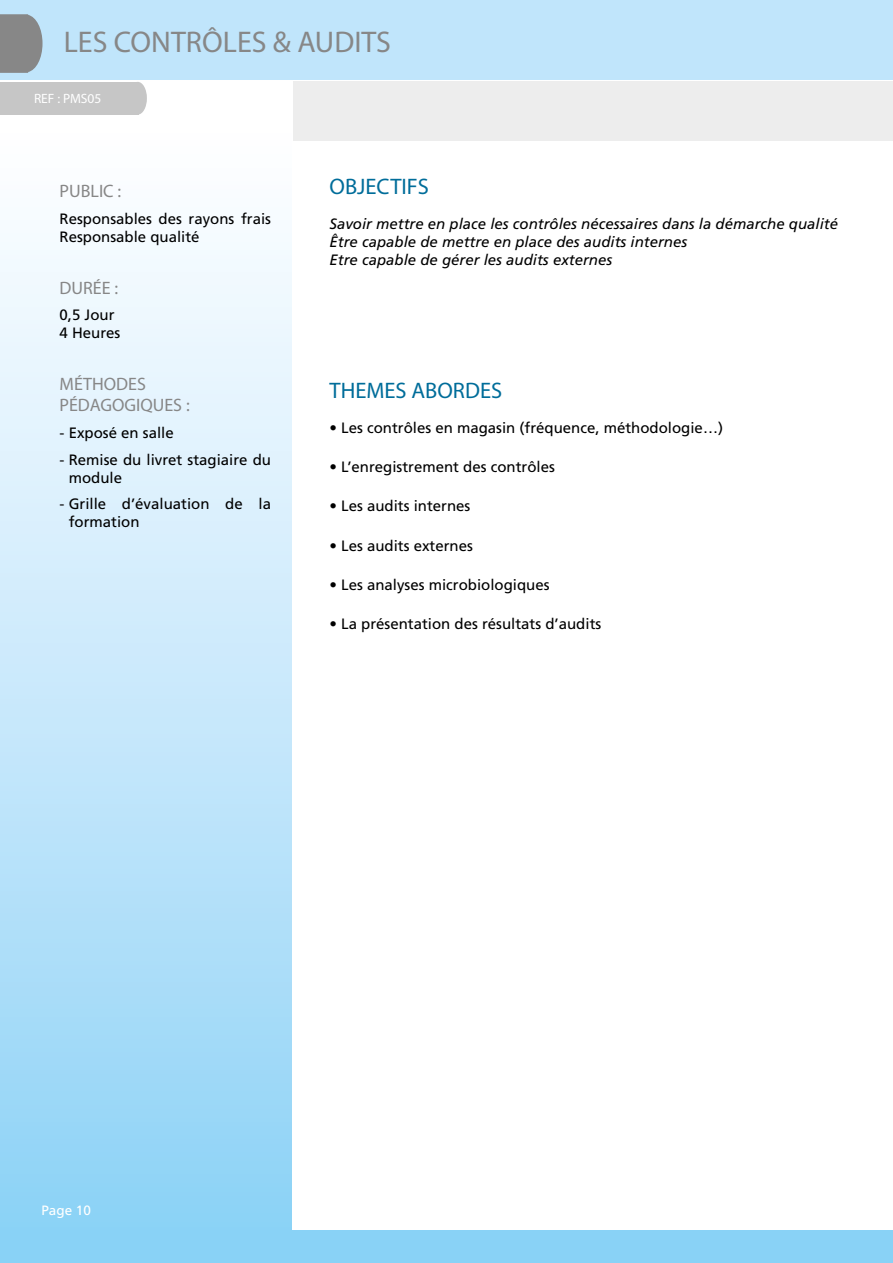
<style>
.page{position:relative;width:893px;height:1263px;background:#fff}
.page>*{position:absolute;margin:0;border:0;box-sizing:border-box;transform-origin:0 0}
.t1{font:30px "Myriad Pro";color:#878787}
.t2{font:22.5px "Myriad Pro";color:#006d9a}
.t3{font:18px/21.6px "Myriad Pro";color:#878787}
.t4{font:15px/18px "Frutiger";color:#000}
.t5{font:italic 15px/18px "Frutiger";color:#000}
.t6{font:13.5px "Myriad Pro";color:#fff}
.t7{font:13.5px "Frutiger";color:#fff}
</style>
<div class="page">
<div style="left:0;top:0;width:893px;height:79px;background:#c0e5fb"></div>
<div style="left:0;top:119px;width:292px;height:1111px;background:linear-gradient(to bottom,#fff,#8fd3f6)"></div>
<div style="left:0;top:1229px;width:893px;height:34px;background:#89d2f6"></div>
<div style="left:293px;top:81px;width:600px;height:59px;background:#ededed"></div>
<div style="left:0;top:82px;width:139px;height:33px;background:#c6c6c6"></div>
<div style="left:129px;top:82px;width:18px;height:33px;background:#c6c6c6;border-radius:50%"></div>
<svg style="left:0;top:14px;width:43px;height:59px;background:#8c9093"></svg>
<h1 class="t1" style="left:64px;top:23px;width:329px">LES CONTRÔLES &amp; AUDITS</h1>
<p class="t6" style="left:34px;top:90px;width:69px">REF : PMS05</p>
<p class="t3" style="left:60px;top:180px;width:63px">PUBLIC :</p>
<p class="t4" style="left:60px;top:210px;width:213px">Responsables des rayons frais<br>Responsable qualité</p>
<p class="t3" style="left:60px;top:277px;width:60px">DURÉE :</p>
<p class="t4" style="left:60px;top:306px;width:62px">0,5 Jour<br>4 Heures</p>
<p class="t3" style="left:60px;top:373px;width:132px">MÉTHODES<br>PÉDAGOGIQUES :</p>
<p class="t4" style="left:60px;top:424px;width:116px">- Exposé en salle</p>
<p class="t4" style="left:69px;top:450px;width:204px;text-indent:-9px">- Remise du livret stagiaire du module</p>
<p class="t4" style="left:69px;top:495px;width:204px;text-indent:-9px">- Grille d’évaluation de la formation</p>
<h2 class="t2" style="left:330px;top:172px;width:101px">OBJECTIFS</h2>
<p class="t5" style="left:330px;top:214px;width:510px">Savoir mettre en place les contrôles nécessaires dans la démarche qualité<br>Être capable de mettre en place des audits internes<br>Etre capable de gérer les audits externes</p>
<h2 class="t2" style="left:330px;top:376px;width:174px">THEMES ABORDES</h2>
<p class="t4" style="left:330px;top:418px;width:395px">• Les contrôles en magasin (fréquence, méthodologie…)</p>
<p class="t4" style="left:330px;top:458px;width:227px">• L’enregistrement des contrôles</p>
<p class="t4" style="left:330px;top:497px;width:142px">• Les audits internes</p>
<p class="t4" style="left:330px;top:536px;width:145px">• Les audits externes</p>
<p class="t4" style="left:330px;top:575px;width:222px">• Les analyses microbiologiques</p>
<p class="t4" style="left:330px;top:615px;width:273px">• La présentation des résultats d’audits</p>
<p class="t7" style="left:41px;top:1203px;width:51px">Page 10</p>
</div>
